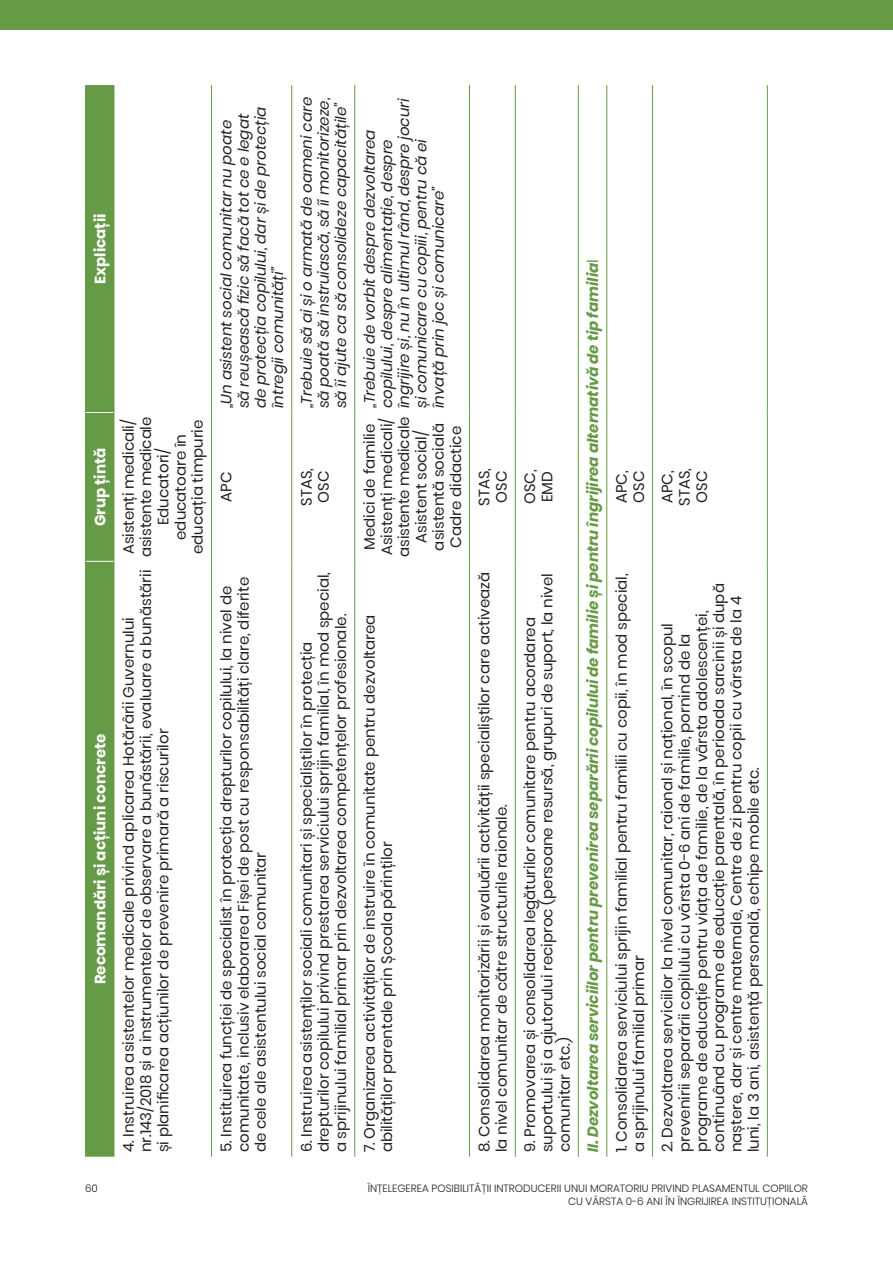
<style>
.page{position:relative;width:893px;height:1263px;background:#fff}
.page>*{position:absolute;margin:0;border:0;box-sizing:border-box;transform-origin:0 0}
.t1{font:15px/17.2px "Poppins";color:#231f20}
.t2{font:italic 15px/17.2px "Poppins";color:#231f20}
.t3{font:italic 700 15px "Poppins";color:#659a47}
.t4{font:700 15px "Poppins";color:#fff}
.t5{font:300 10.5px/12.6px "Poppins";color:#231f20;text-align:right}
.s1{font-weight:400;font-style:normal}
</style>
<div class="page">
<div style="left:0;top:0;width:893px;height:30px;background:#659a47"></div>
<hr style="left:211px;top:561px;width:1px;height:596px;background:#659a47">
<hr style="left:211px;top:412px;width:1px;height:149px;background:#659a47">
<hr style="left:211px;top:85px;width:1px;height:327px;background:#659a47">
<hr style="left:291px;top:561px;width:1px;height:596px;background:#659a47">
<hr style="left:291px;top:412px;width:1px;height:149px;background:#659a47">
<hr style="left:291px;top:85px;width:1px;height:327px;background:#659a47">
<hr style="left:354px;top:561px;width:1px;height:596px;background:#659a47">
<hr style="left:354px;top:412px;width:1px;height:149px;background:#659a47">
<hr style="left:354px;top:85px;width:1px;height:327px;background:#659a47">
<hr style="left:469px;top:561px;width:1px;height:596px;background:#659a47">
<hr style="left:469px;top:412px;width:1px;height:149px;background:#659a47">
<hr style="left:469px;top:85px;width:1px;height:327px;background:#659a47">
<hr style="left:515px;top:561px;width:1px;height:596px;background:#659a47">
<hr style="left:515px;top:412px;width:1px;height:149px;background:#659a47">
<hr style="left:515px;top:85px;width:1px;height:327px;background:#659a47">
<hr style="left:578px;top:561px;width:1px;height:596px;background:#659a47">
<hr style="left:578px;top:412px;width:1px;height:149px;background:#659a47">
<hr style="left:578px;top:85px;width:1px;height:327px;background:#659a47">
<hr style="left:606px;top:561px;width:1px;height:596px;background:#659a47">
<hr style="left:606px;top:412px;width:1px;height:149px;background:#659a47">
<hr style="left:606px;top:85px;width:1px;height:327px;background:#659a47">
<hr style="left:652px;top:561px;width:1px;height:596px;background:#659a47">
<hr style="left:652px;top:412px;width:1px;height:149px;background:#659a47">
<hr style="left:652px;top:85px;width:1px;height:327px;background:#659a47">
<hr style="left:767px;top:561px;width:1px;height:596px;background:#659a47">
<hr style="left:767px;top:412px;width:1px;height:149px;background:#659a47">
<hr style="left:767px;top:85px;width:1px;height:327px;background:#659a47">
<hr style="left:114px;top:561px;width:1px;height:596px;background:#659a47">
<hr style="left:114px;top:412px;width:1px;height:149px;background:#659a47">
<hr style="left:114px;top:85px;width:1px;height:327px;background:#659a47">
<div style="left:85px;top:85px;width:29px;height:1072px;background:#659a47"></div>
<p class="t4" style="left:92px;top:284px;width:72px;rotate:-90deg">Explicații</p>
<p class="t4" style="left:92px;top:526px;width:80px;rotate:-90deg">Grup țintă</p>
<p class="t4" style="left:92px;top:984px;width:252px;rotate:-90deg">Recomandări și acțiuni concrete</p>
<p class="t1" style="left:120px;top:557px;width:142px;text-align:center;rotate:-90deg">Asistenți medicali/ asistente medicale<br>Educatori/ educatoare în educația timpurie</p>
<p class="t1" style="left:120px;top:1152px;width:584px;rotate:-90deg">4. Instruirea asistentelor medicale privind aplicarea Hotărârii Guvernului nr.143/2018 și a instrumentelor de observare a bunăstării, evaluare a bunăstării și planificarea acțiunilor de prevenire primară a riscurilor</p>
<p class="t2" style="left:218px;top:408px;width:303px;rotate:-90deg">„Un asistent social comunitar nu poate să reușească fizic să facă tot ce e legat de protecția copilului, dar și de protecția întregii comunități”</p>
<p class="t2" style="left:298px;top:408px;width:313px;text-align:justify;rotate:-90deg">„Trebuie să ai și o armată de oameni care să poată să instruiască, să îi monitorizeze, să îi ajute ca să consolideze capacitățile”</p>
<p class="t1" style="left:218px;top:502px;width:31px;rotate:-90deg">APC</p>
<p class="t1" style="left:298px;top:506px;width:39px;rotate:-90deg">STAS,<br>OSC</p>
<p class="t1" style="left:218px;top:1152px;width:577px;rotate:-90deg">5. Instituirea funcției de specialist în protecția drepturilor copilului, la nivel de comunitate, inclusiv elaborarea Fișei de post cu responsabilități clare, diferite de cele ale asistentului social comunitar</p>
<p class="t1" style="left:298px;top:1152px;width:582px;rotate:-90deg">6. Instruirea asistenților sociali comunitari și specialiștilor în protecția drepturilor copilului privind prestarea serviciului sprijin familial, în mod special, a sprijinului familial primar prin dezvoltarea competențelor profesionale.</p>
<p class="t2" style="left:361px;top:408px;width:311px;rotate:-90deg">„Trebuie de vorbit despre dezvoltarea copilului, despre alimentație, despre îngrijire și, nu în ultimul rând, despre jocuri și comunicare cu copiii, pentru că ei învață prin joc și comunicare”</p>
<p class="t1" style="left:361px;top:557px;width:142px;text-align:center;rotate:-90deg">Medici de familie<br>Asistenți medicali/ asistente medicale<br>Asistent social/ asistentă socială<br>Cadre didactice</p>
<p class="t1" style="left:361px;top:1152px;width:539px;rotate:-90deg">7. Organizarea activităților de instruire în comunitate pentru dezvoltarea abilităților parentale prin Școala părinților</p>
<p class="t1" style="left:476px;top:506px;width:39px;rotate:-90deg">STAS,<br>OSC</p>
<p class="t1" style="left:476px;top:1152px;width:582px;rotate:-90deg">8. Consolidarea monitorizării și evaluării activității specialiștilor care activează la nivel comunitar de către structurile raionale.</p>
<p class="t1" style="left:521px;top:504px;width:36px;rotate:-90deg">OSC,<br>EMD</p>
<p class="t1" style="left:521px;top:1152px;width:581px;rotate:-90deg">9. Promovarea și consolidarea legăturilor comunitare pentru acordarea suportului și a ajutorului reciproc (persoane resursă, grupuri de suport, la nivel comunitar etc.)</p>
<p class="t3" style="left:584px;top:1152px;width:894px;rotate:-90deg">II. Dezvoltarea serviciilor pentru prevenirea separării copilului de familie și pentru îngrijirea alternativă de tip familia<span class="s1">l</span></p>
<p class="t1" style="left:613px;top:503px;width:34px;rotate:-90deg">APC,<br>OSC</p>
<p class="t1" style="left:613px;top:1152px;width:580px;rotate:-90deg">1. Consolidarea serviciului sprijin familial pentru familii cu copii, în mod special, a sprijinului familial primar</p>
<p class="t1" style="left:659px;top:505px;width:39px;rotate:-90deg">APC,<br>STAS,<br>OSC</p>
<p class="t1" style="left:659px;top:1152px;width:570px;rotate:-90deg">2. Dezvoltarea serviciilor la nivel comunitar, raional și național, în scopul prevenirii separării copilului cu vârsta 0-6 ani de familie, pornind de la programe de educație pentru viața de familie, de la vârsta adolescenței, continuând cu programe de educație parentală, în perioada sarcinii și după naștere, dar și centre maternale, Centre de zi pentru copii cu vârsta de la 4 luni, la 3 ani, asistență personală, echipe mobile etc.</p>
<p class="t5" style="left:85px;top:1182px;width:14px">60</p>
<p class="t5" style="left:368px;top:1182px;width:442px">ÎNȚELEGEREA POSIBILITĂȚII INTRODUCERII UNUI MORATORIU PRIVIND PLASAMENTUL COPIILOR<br>CU VÂRSTA 0-6 ANI ÎN ÎNGRIJIREA INSTITUȚIONALĂ</p>
</div>
